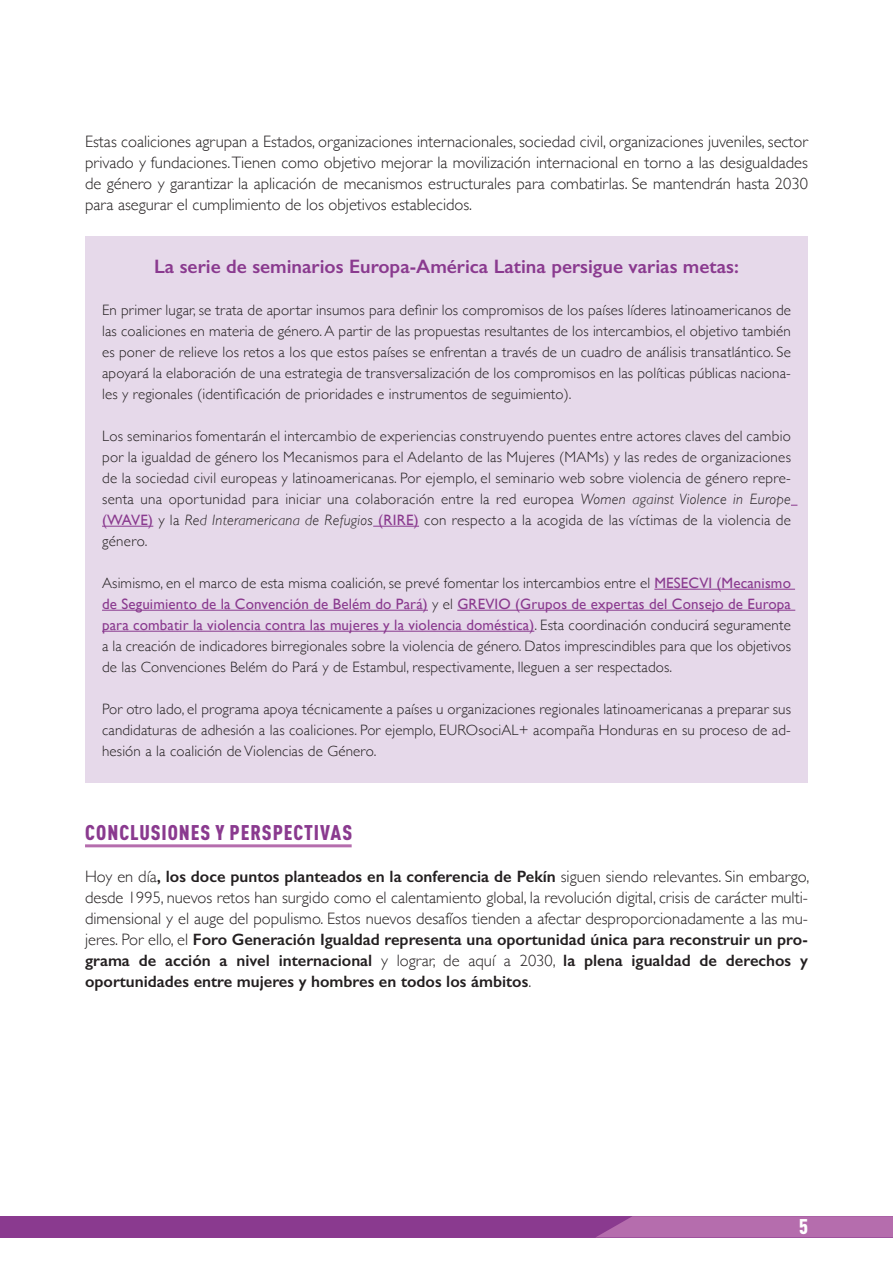
<style>
.page{position:relative;width:893px;height:1263px;background:#fff}
.page>*{position:absolute;margin:0;border:0;box-sizing:border-box;transform-origin:0 0}
.t1{font:900 condensed 21px "DIN Pro";letter-spacing:.045em;color:#8a3a8f}
.t2{font:900 condensed 21px "DIN Pro";color:#fff}
.t3{font:600 19.5px "Gill Sans";color:#8a3a8f}
.t4{font:300 16.5px/21px "Gill Sans";color:#231f20;text-align:justify}
.t5{font:300 15px/21px "Gill Sans";letter-spacing:.01em;color:#231f20;text-align:justify}
.s1{font-style:italic}
.s2{font-weight:400;color:#8a3a8f}
.s3{font-weight:600}
</style>
<div class="page">
<div style="left:0;top:1216px;width:893px;height:21px;background:#8a3a8f"></div>
<svg style="left:597px;top:1216px;width:296px;height:21px;background:#b269aa"></svg>
<div style="left:85px;top:236px;width:723px;height:547px;background:#e6d9ea"></div>
<hr style="left:102px;top:526px;width:51px;height:1px;background:#8a3a8f">
<hr style="left:373px;top:526px;width:46px;height:1px;background:#8a3a8f">
<hr style="left:654px;top:589px;width:141px;height:1px;background:#8a3a8f">
<hr style="left:102px;top:610px;width:326px;height:1px;background:#8a3a8f">
<hr style="left:457px;top:610px;width:338px;height:1px;background:#8a3a8f">
<hr style="left:102px;top:631px;width:432px;height:1px;background:#8a3a8f">
<hr style="left:85px;top:844px;width:267px;height:3px;background:#b56dad">
<p class="t4" style="left:85px;top:130px;width:724px">Estas coaliciones agrupan a Estados, organizaciones internacionales, sociedad civil, organizaciones juveniles, sector privado y fundaciones. Tienen como objetivo mejorar la movilización internacional en torno a las desigualdades de género y garantizar la aplicación de mecanismos estructurales para combatirlas. Se mantendrán hasta 2030 para asegurar el cumplimiento de los objetivos establecidos.</p>
<h2 class="t3" style="left:154px;top:255px;width:586px">La serie de seminarios Europa-América Latina persigue varias metas:</h2>
<p class="t5" style="left:102px;top:299px;width:690px">En primer lugar, se trata de aportar insumos para definir los compromisos de los países líderes latinoamericanos de las coaliciones en materia de género. A partir de las propuestas resultantes de los intercambios, el objetivo también es poner de relieve los retos a los que estos países se enfrentan a través de un cuadro de análisis transatlántico. Se apoyará la elaboración de una estrategia de transversalización de los compromisos en las políticas públicas naciona&shy;les y regionales (identificación de prioridades e instrumentos de seguimiento).</p>
<p class="t5" style="left:102px;top:425px;width:690px">Los seminarios fomentarán el intercambio de experiencias construyendo puentes entre actores claves del cambio por la igualdad de género los Mecanismos para el Adelanto de las Mujeres (MAMs) y las redes de organizaciones de la sociedad civil europeas y latinoamericanas. Por ejemplo, el seminario web sobre violencia de género repre&shy;senta una oportunidad para iniciar una colaboración entre la red europea <span class="s1">Women against Violence in Europe </span><span class="s2">(WAVE)</span> y la <span class="s1">Red Interamericana de Refugios</span> <span class="s2">(RIRE)</span> con respecto a la acogida de las víctimas de la violencia de género.</p>
<p class="t5" style="left:102px;top:572px;width:690px">Asimismo, en el marco de esta misma coalición, se prevé fomentar los intercambios entre el <span class="s2">MESECVI (Mecanismo de Seguimiento de la Convención de Belém do Pará)</span> y el <span class="s2">GREVIO (Grupos de expertas del Consejo de Europa para combatir la violencia contra las mujeres y la violencia doméstica)</span>. Esta coordinación conducirá seguramente a la creación de indicadores birregionales sobre la violencia de género. Datos imprescindibles para que los objetivos de las Convenciones Belém do Pará y de Estambul, respectivamente, lleguen a ser respectados.</p>
<p class="t5" style="left:102px;top:698px;width:690px">Por otro lado, el programa apoya técnicamente a países u organizaciones regionales latinoamericanas a preparar sus candidaturas de adhesión a las coaliciones. Por ejemplo, EUROsociAL+ acompaña Honduras en su proceso de ad&shy;hesión a la coalición de Violencias de Género.</p>
<h1 class="t1" style="left:85px;top:816px;width:268px">CONCLUSIONES Y PERSPECTIVAS</h1>
<p class="t4" style="left:85px;top:865px;width:726px">Hoy en día<span class="s3">, los doce puntos planteados en la conferencia de Pekín</span> siguen siendo relevantes. Sin embargo, desde 1995, nuevos retos han surgido como el calentamiento global, la revolución digital, crisis de carácter multi&shy;dimensional y el auge del populismo. Estos nuevos desafíos tienden a afectar desproporcionadamente a las mu&shy;jeres. Por ello, el <span class="s3">Foro Generación Igualdad representa una oportunidad única para reconstruir un pro&shy;grama de acción a nivel internacional</span> y lograr, de aquí a 2030, <span class="s3">la plena igualdad de derechos y oportunidades entre mujeres y hombres en todos los ámbitos</span>.</p>
<h1 class="t2" style="left:799px;top:1210px;width:10px">5</h1>
</div>
